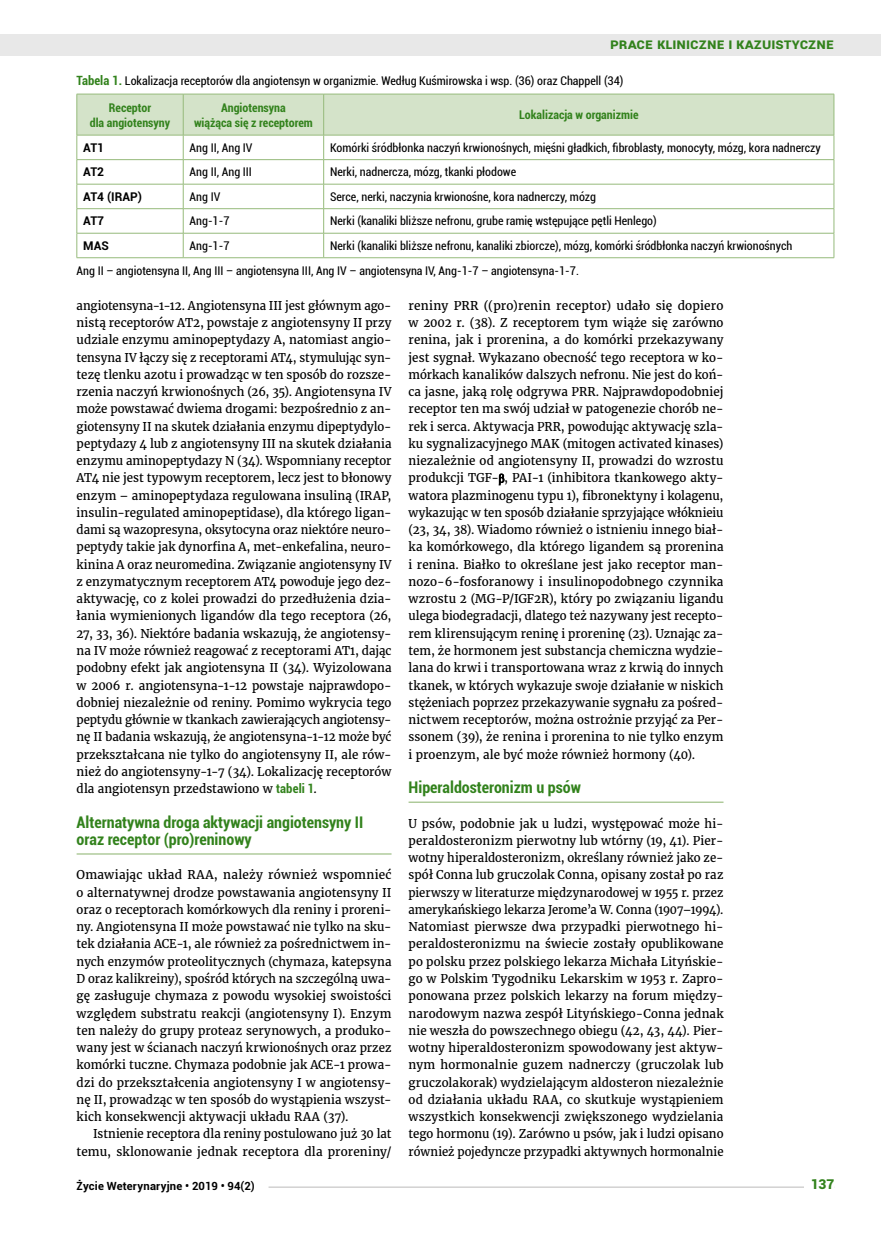
<style>
.page{position:relative;width:881px;height:1234px;background:#fff}
.page>*{position:absolute;margin:0;border:0;box-sizing:border-box;transform-origin:0 0}
.t1{font:700 condensed 16.05px/17.2px "Roboto";color:#32821c}
.t2{font:700 15px "Roboto";color:#32821c}
.t3{font:900 13.5px "Roboto";color:#32821c}
.t4{font:12px/17.2px "Merriweather";letter-spacing:.005em;color:#000;text-align:justify}
.t5{font:12px/17.2px "Merriweather";letter-spacing:.005em;color:#000;text-align:justify;scale:.95 1}
.t6{font:condensed 12px/26.2px "Roboto";color:#000}
.t7{font:700 condensed 12px/15px "Roboto";color:#32821c;text-align:center}
.t8{font:700 12px "Roboto";color:#000}
.t9{font:700 11.25px "Roboto";letter-spacing:.02em;color:#000}
.s1{font-weight:700;font-size:12.75px;color:#32821c}
.s2{font-weight:700;color:#32821c}
.s3{font-family:"Roboto";font-weight:700;font-stretch:condensed;font-size:12.75px;color:#32821c}
.s4{font-family:"Times New Roman"}
</style>
<div class="page">
<hr style="left:77px;top:853px;width:314px;height:1px;background:#96ba7b">
<hr style="left:408px;top:801px;width:315px;height:1px;background:#96ba7b">
<svg style="left:499px;top:474px;width:5px;height:11px"></svg>
<svg style="left:77px;top:95px;width:757px;height:162px"></svg>
<hr style="left:77px;top:257px;width:106px;height:1px;background:#96ba7b">
<hr style="left:183px;top:257px;width:140px;height:1px;background:#96ba7b">
<hr style="left:323px;top:257px;width:510px;height:1px;background:#96ba7b">
<hr style="left:77px;top:94px;width:106px;height:1px;background:#96ba7b">
<hr style="left:77px;top:94px;width:1px;height:41px;background:#96ba7b">
<hr style="left:183px;top:94px;width:140px;height:1px;background:#96ba7b">
<hr style="left:323px;top:94px;width:510px;height:1px;background:#96ba7b">
<hr style="left:833px;top:94px;width:1px;height:41px;background:#96ba7b">
<hr style="left:77px;top:135px;width:106px;height:1px;background:#96ba7b">
<hr style="left:183px;top:135px;width:140px;height:1px;background:#96ba7b">
<hr style="left:323px;top:135px;width:510px;height:1px;background:#96ba7b">
<div style="left:0;top:35px;width:880px;height:21px;background:#e8e8e8"></div>
<hr style="left:268px;top:1186px;width:565px;height:1px;background:#d2d1d1">
<div style="left:804px;top:1178px;width:29px;height:15px;background:#fff"></div>
<p class="t2" style="left:610px;top:33px;width:225px">Prace kliniczne i kazuistyczne</p>
<p class="t6" style="left:109px;top:67px;width:516px;text-indent:-32px"><span class="s1">Tabela 1.</span> Lokalizacja receptorów dla angiotensyn w organizmie. Według Kuśmirowska i wsp. (36) oraz Chappell (34)<br><span class="s2">Receptor</span></p>
<p class="t7" style="left:90px;top:114px;width:82px">dla angiotensyny</p>
<p class="t7" style="left:194px;top:99px;width:120px">Angiotensyna<br>wiążąca się z receptorem</p>
<p class="t7" style="left:519px;top:107px;width:121px">Lokalizacja w organizmie</p>
<p class="t8" style="left:83px;top:139px;width:22px">AT1</p>
<p class="t6" style="left:189px;top:134px;width:64px">Ang II, Ang IV</p>
<p class="t6" style="left:330px;top:134px;width:492px">Komórki śródbłonka naczyń krwionośnych, mięśni gładkich, fibroblasty, monocyty, mózg, kora nadnerczy</p>
<p class="t8" style="left:83px;top:164px;width:22px">AT2</p>
<p class="t6" style="left:189px;top:158px;width:64px">Ang II, Ang III</p>
<p class="t6" style="left:330px;top:158px;width:188px">Nerki, nadnercza, mózg, tkanki płodowe</p>
<p class="t8" style="left:83px;top:188px;width:60px">AT4 (IRAP)</p>
<p class="t6" style="left:189px;top:183px;width:32px">Ang IV</p>
<p class="t6" style="left:330px;top:183px;width:267px">Serce, nerki, naczynia krwionośne, kora nadnerczy, mózg</p>
<p class="t8" style="left:83px;top:213px;width:22px">AT7</p>
<p class="t6" style="left:189px;top:207px;width:42px">Ang-1-7</p>
<p class="t6" style="left:330px;top:207px;width:328px">Nerki (kanaliki bliższe nefronu, grube ramię wstępujące pętli Henlego)</p>
<p class="t8" style="left:83px;top:237px;width:27px">MAS</p>
<p class="t6" style="left:189px;top:232px;width:42px">Ang-1-7</p>
<p class="t6" style="left:77px;top:233px;width:717px;line-height:25.2px;text-indent:253px">Nerki (kanaliki bliższe nefronu, kanaliki zbiorcze), mózg, komórki śródbłonka naczyń krwionośnych<br>Ang II – angiotensyna II, Ang III – angiotensyna III, Ang IV – angiotensyna IV, Ang-1-7 – angiotensyna-1-7.</p>
<p class="t5" style="left:77px;top:297px;width:333px">angiotensyna-1-12. Angiotensyna III jest głównym ago&shy;nistą receptorów AT2, powstaje z angiotensyny II przy udziale enzymu aminopeptydazy A, natomiast angio&shy;tensyna IV łączy się z receptorami AT4, stymulując syn&shy;tezę tlenku azotu i prowadząc w ten sposób do rozsze&shy;rzenia naczyń krwionośnych (26, 35). Angiotensyna IV może powstawać dwiema drogami: bezpośrednio z an&shy;giotensyny II na skutek działania enzymu dipeptydylo&shy;peptydazy 4 lub z angiotensyny III na skutek działania enzymu aminopeptydazy N (34). Wspomniany receptor AT4 nie jest typowym receptorem, lecz jest to błonowy enzym – aminopeptydaza regulowana insuliną (IRAP, insulin- regulated aminopeptidase), dla którego ligan&shy;dami są wazopresyna, oksytocyna oraz niektóre neuro&shy;peptydy takie jak dynorfina A, met- enkefalina, neuro&shy;kinina A oraz neuromedina. Związanie angiotensyny IV z enzymatycznym receptorem AT4 powoduje jego dez&shy;aktywację, co z kolei prowadzi do przedłużenia dzia&shy;łania wymienionych ligandów dla tego receptora (26, 27, 33, 36). Niektóre badania wskazują, że angiotensy&shy;na IV może również reagować z receptorami AT1, dając podobny efekt jak angiotensyna II (34). Wyizolowana w 2006 r. angiotensyna-1-12 powstaje najprawdopo&shy;dobniej niezależnie od reniny. Pomimo wykrycia tego peptydu głównie w tkankach zawierających angiotensy&shy;nę II badania wskazują, że angiotensyna-1-12 może być przekształcana nie tylko do angiotensyny II, ale rów&shy;nież do angiotensyny-1- 7 (34). Lokalizację receptorów dla angiotensyn przedstawiono w <span class="s3">tabeli 1</span>.</p>
<h1 class="t1" style="left:77px;top:812px;width:288px">Alternatywna droga aktywacji angiotensyny II oraz receptor (pro)reninowy</h1>
<p class="t4" style="left:77px;top:866px;width:316px">Omawiając układ RAA, należy również wspomnieć o alternatywnej drodze powstawania angiotensyny II oraz o receptorach komórkowych dla reniny i proreni&shy;ny. Angiotensyna II może powstawać nie tylko na sku&shy;tek działania ACE-1, ale również za pośrednictwem in&shy;nych enzymów proteolitycznych (chymaza, katepsyna D oraz kalikreiny), spośród których na szczególną uwa&shy;gę zasługuje chymaza z powodu wysokiej swoistości względem substratu reakcji (angiotensyny I). Enzym ten należy do grupy proteaz serynowych, a produko&shy;wany jest w ścianach naczyń krwionośnych oraz przez komórki tuczne. Chymaza podobnie jak ACE-1 prowa&shy;dzi do przekształcenia angiotensyny I w angiotensy&shy;nę II, prowadząc w ten sposób do wystąpienia wszyst&shy;kich konsekwencji aktywacji układu RAA (37).</p>
<p class="t5" style="left:77px;top:1125px;width:333px;text-align:right">Istnienie receptora dla reniny postulowano już 30 lat temu, sklonowanie jednak receptora dla proreniny/</p>
<p class="t4" style="left:408px;top:297px;width:316px">reniny PRR ((pro)renin receptor) udało się dopiero w 2002 r. (38). Z receptorem tym wiąże się zarówno renina, jak i prorenina, a do komórki przekazywany jest sygnał. Wykazano obecność tego receptora w ko&shy;mórkach kanalików dalszych nefronu. Nie jest do koń&shy;ca jasne, jaką rolę odgrywa PRR. Najprawdopodobniej receptor ten ma swój udział w patogenezie chorób ne&shy;rek i serca. Aktywacja PRR, powodując aktywację szla&shy;ku sygnalizacyjnego MAK (mitogen activated kinases) niezależnie od angiotensyny II, prowadzi do wzrostu produkcji TGF- <span class="s4">β</span>, PAI-1 (inhibitora tkankowego akty&shy;watora plazminogenu typu 1), fibronektyny i kolagenu, wykazując w ten sposób działanie sprzyjające włóknieiu (23, 34, 38). Wiadomo również o istnieniu innego biał&shy;ka komórkowego, dla którego ligandem są prorenina i renina. Białko to określane jest jako receptor man&shy;nozo- 6-fosforanowy i insulinopodobnego czynnika wzrostu 2 (MG- P/IGF2R), który po związaniu ligandu ulega biodegradacji, dlatego też nazywany jest recepto&shy;rem klirensującym reninę i proreninę (23). Uznając za&shy;tem, że hormonem jest substancja chemiczna wydzie&shy;lana do krwi i transportowana wraz z krwią do innych tkanek, w których wykazuje swoje działanie w niskich stężeniach poprzez przekazywanie sygnału za pośred&shy;nictwem receptorów, można ostrożnie przyjąć za Per&shy;ssonem (39), że renina i prorenina to nie tylko enzym i proenzym, ale być może również hormony (40).</p>
<h1 class="t1" style="left:408px;top:778px;width:174px">Hiperaldosteronizm u psów</h1>
<p class="t4" style="left:408px;top:814px;width:316px">U psów, podobnie jak u ludzi, występować może hi&shy;peraldosteronizm pierwotny lub wtórny (19, 41). Pier&shy;wotny hiperaldosteronizm, określany również jako ze&shy;spół Conna lub gruczolak Conna, opisany został po raz pierwszy w literaturze międzynarodowej w 1955 r. przez amerykańskiego lekarza Jerome’a W. Conna (1907–1994).<br>Natomiast pierwsze dwa przypadki pierwotnego hi&shy;peraldosteronizmu na świecie zostały opublikowane po polsku przez polskiego lekarza Michała Lityńskie&shy;go w Polskim Tygodniku Lekarskim w 1953 r. Zapro&shy;ponowana przez polskich lekarzy na forum między&shy;narodowym nazwa zespół Lityńskiego‑ Conna jednak nie weszła do powszechnego obiegu (42, 43, 44). Pier&shy;wotny hiperaldosteronizm spowodowany jest aktyw&shy;nym hormonalnie guzem nadnerczy (gruczolak lub gruczolakorak) wydzielającym aldosteron niezależnie od działania układu RAA, co skutkuje wystąpieniem wszystkich konsekwencji zwiększonego wydzielania tego hormonu (19). Zarówno u psów, jak i ludzi opisano również pojedyncze przypadki aktywnych hormonalnie</p>
<p class="t9" style="left:77px;top:1177px;width:180px">Życie Weterynaryjne • 2019 • 94(2)</p>
<p class="t3" style="left:810px;top:1174px;width:25px">137</p>
</div>
